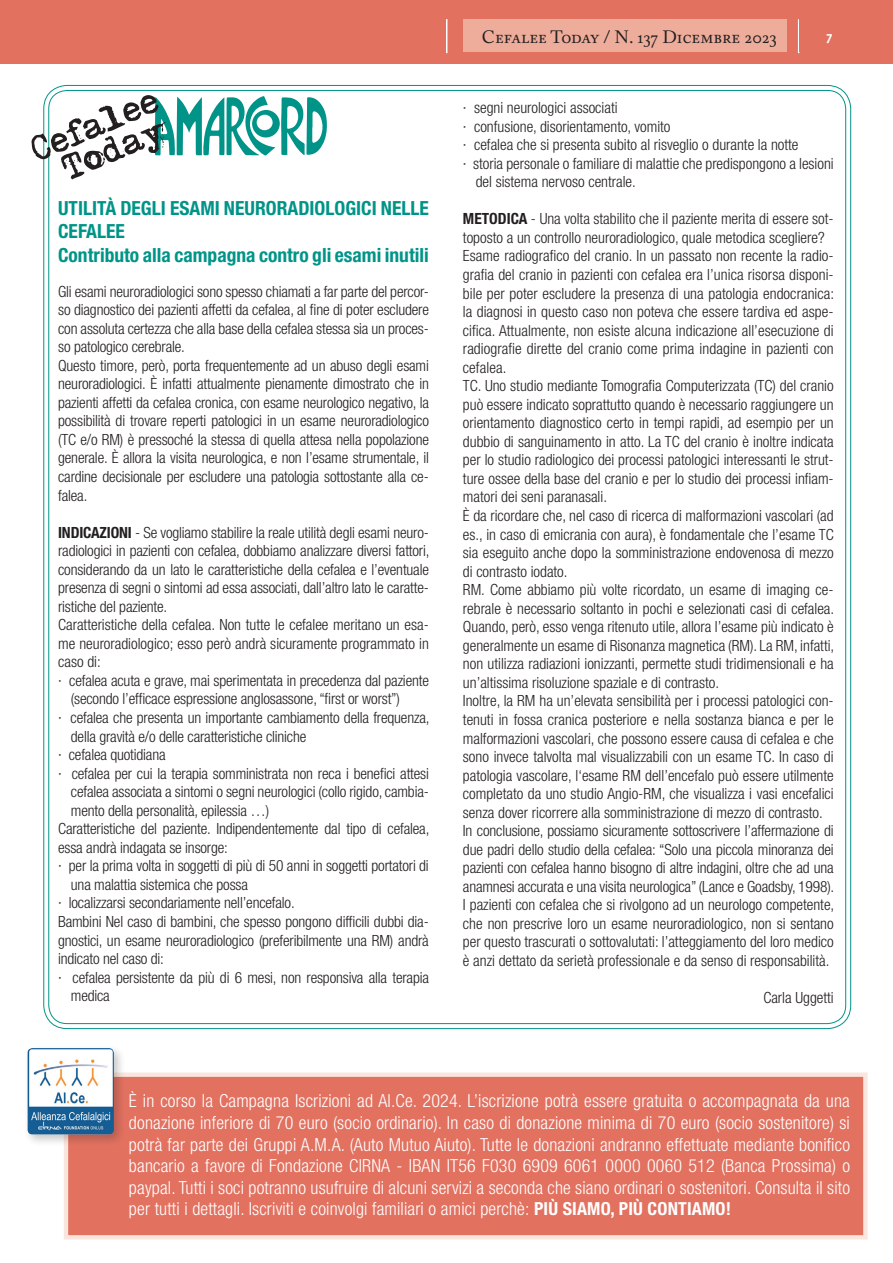
<style>
.page{position:relative;width:893px;height:1263px;background:#fff}
.page>*{position:absolute;margin:0;border:0;box-sizing:border-box;transform-origin:0 0}
.t1{font:700 condensed 19.5px/23.4px "Helvetica Neue LT Std";color:#009488}
.t2{font:300 condensed 18px/21.6px "Helvetica Neue LT Std";letter-spacing:.01em;color:#fff;text-align:justify}
.t3{font:18px "Mattioli 1885 Regular SC";color:#231f20}
.t4{font:300 condensed 15.45px/18.6px "Helvetica Neue LT Std";color:#231f20}
.t5{font:15px "Csuni 1885 Bold SC";color:#fff}
.s1{font-weight:700}
</style>
<div class="page">
<div style="left:0;top:0;width:893px;height:64px;background:#e27160"></div>
<hr style="left:446px;top:19px;width:1px;height:34px;background:#fff">
<hr style="left:798px;top:19px;width:1px;height:34px;background:#fff">
<div style="left:463px;top:20px;width:324px;height:32px;background:#eead9b"></div>
<svg style="left:31px;top:95px;width:296px;height:84px"></svg>
<div style="left:66px;top:1075px;width:799px;height:162px;background:#e27160"></div>
<div style="left:64px;top:1072px;width:803px;height:167px;border:4px solid #fae6de"></div>
<div style="left:23px;top:1044px;width:104px;height:103px;background:#231f20;opacity:.24"></div>
<img style="left:27px;top:1048px;width:87px;height:86px">
<p class="t1" style="left:58px;top:196px;width:372px">UTILITÀ DEGLI ESAMI NEURORADIOLOGICI NELLE<br>CEFALEE<br>Contributo alla campagna contro gli esami inutili</p>
<p class="t4" style="left:58px;top:282px;width:372px">Gli esami neuroradiologici sono spesso chiamati a far parte del percor&shy;so diagnostico dei pazienti affetti da cefalea, al fine di poter escludere con assoluta certezza che alla base della cefalea stessa sia un proces&shy;so patologico cerebrale.<br>Questo timore, però, porta frequentemente ad un abuso degli esami neuroradiologici. È infatti attualmente pienamente dimostrato che in pazienti affetti da cefalea cronica, con esame neurologico negativo, la possibilità di trovare reperti patologici in un esame neuroradiologico (TC e/o RM) è pressoché la stessa di quella attesa nella popolazione generale. È allora la visita neurologica, e non l’esame strumentale, il cardine decisionale per escludere una patologia sottostante alla ce&shy;falea.</p>
<p class="t4" style="left:58px;top:523px;width:372px"><span class="s1">INDICAZIONI</span> - Se vogliamo stabilire la reale utilità degli esami neuro-</p>
<p class="t4" style="left:58px;top:541px;width:373px">radiologici in pazienti con cefalea, dobbiamo analizzare diversi fattori,</p>
<p class="t4" style="left:58px;top:560px;width:372px">considerando da un lato le caratteristiche della cefalea e l’eventuale</p>
<p class="t4" style="left:58px;top:578px;width:372px">presenza di segni o sintomi ad essa associati, dall’altro lato le caratte-</p>
<p class="t4" style="left:58px;top:597px;width:111px">ristiche del paziente.</p>
<p class="t4" style="left:58px;top:615px;width:372px">Caratteristiche della cefalea. Non tutte le cefalee meritano un esa-</p>
<p class="t4" style="left:58px;top:634px;width:372px">me neuroradiologico; esso però andrà sicuramente programmato in</p>
<p class="t4" style="left:58px;top:652px;width:44px">caso di:</p>
<p class="t4" style="left:58px;top:671px;width:372px">· cefalea acuta e grave, mai sperimentata in precedenza dal paziente</p>
<p class="t4" style="left:71px;top:690px;width:331px">(secondo l’efficace espressione anglosassone, “first or worst”)</p>
<p class="t4" style="left:58px;top:708px;width:373px">· cefalea che presenta un importante cambiamento della frequenza,</p>
<p class="t4" style="left:71px;top:727px;width:237px">della gravità e/o delle caratteristiche cliniche</p>
<p class="t4" style="left:58px;top:745px;width:109px">· cefalea quotidiana</p>
<p class="t4" style="left:58px;top:764px;width:372px">· cefalea per cui la terapia somministrata non reca i benefici attesi</p>
<p class="t4" style="left:71px;top:782px;width:359px">cefalea associata a sintomi o segni neurologici (collo rigido, cambia-</p>
<p class="t4" style="left:71px;top:801px;width:200px">mento della personalità, epilessia …)</p>
<p class="t4" style="left:58px;top:819px;width:373px">Caratteristiche del paziente. Indipendentemente dal tipo di cefalea,</p>
<p class="t4" style="left:58px;top:838px;width:171px">essa andrà indagata se insorge:</p>
<p class="t4" style="left:58px;top:856px;width:372px">· per la prima volta in soggetti di più di 50 anni in soggetti portatori di</p>
<p class="t4" style="left:71px;top:875px;width:179px">una malattia sistemica che possa</p>
<p class="t4" style="left:58px;top:893px;width:238px">· localizzarsi secondariamente nell’encefalo.</p>
<p class="t4" style="left:58px;top:912px;width:372px">Bambini Nel caso di bambini, che spesso pongono difficili dubbi dia-</p>
<p class="t4" style="left:58px;top:931px;width:372px">gnostici, un esame neuroradiologico (preferibilmente una RM) andrà</p>
<p class="t4" style="left:58px;top:949px;width:107px">indicato nel caso di:</p>
<p class="t4" style="left:58px;top:968px;width:372px">· cefalea persistente da più di 6 mesi, non responsiva alla terapia</p>
<p class="t4" style="left:71px;top:986px;width:40px">medica</p>
<p class="t3" style="left:482px;top:26px;width:296px">Cefalee Today / N. 137 Dicembre 2023</p>
<p class="t5" style="left:826px;top:28px;width:9px">7</p>
<p class="t4" style="left:463px;top:98px;width:156px">· segni neurologici associati</p>
<p class="t4" style="left:463px;top:117px;width:209px">· confusione, disorientamento, vomito</p>
<p class="t4" style="left:463px;top:135px;width:337px">· cefalea che si presenta subito al risveglio o durante la notte</p>
<p class="t4" style="left:463px;top:154px;width:372px">· storia personale o familiare di malattie che predispongono a lesioni</p>
<p class="t4" style="left:476px;top:172px;width:162px">del sistema nervoso centrale.</p>
<p class="t4" style="left:463px;top:209px;width:373px"><span class="s1">METODICA</span> - Una volta stabilito che il paziente merita di essere sot&shy;toposto a un controllo neuroradiologico, quale metodica scegliere?<br>Esame radiografico del cranio. In un passato non recente la radio&shy;grafia del cranio in pazienti con cefalea era l’unica risorsa disponi&shy;bile per poter escludere la presenza di una patologia endocranica: la diagnosi in questo caso non poteva che essere tardiva ed aspe&shy;cifica. Attualmente, non esiste alcuna indicazione all’esecuzione di radiografie dirette del cranio come prima indagine in pazienti con cefalea.<br>TC. Uno studio mediante Tomografia Computerizzata (TC) del cranio può essere indicato soprattutto quando è necessario raggiungere un orientamento diagnostico certo in tempi rapidi, ad esempio per un dubbio di sanguinamento in atto. La TC del cranio è inoltre indicata per lo studio radiologico dei processi patologici interessanti le strut&shy;ture ossee della base del cranio e per lo studio dei processi infiam&shy;matori dei seni paranasali.<br>È da ricordare che, nel caso di ricerca di malformazioni vascolari (ad es., in caso di emicrania con aura), è fondamentale che l’esame TC sia eseguito anche dopo la somministrazione endovenosa di mezzo di contrasto iodato.<br>RM. Come abbiamo più volte ricordato, un esame di imaging ce&shy;rebrale è necessario soltanto in pochi e selezionati casi di cefalea.<br>Quando, però, esso venga ritenuto utile, allora l’esame più indicato è generalmente un esame di Risonanza magnetica (RM). La RM, infatti, non utilizza radiazioni ionizzanti, permette studi tridimensionali e ha un’altissima risoluzione spaziale e di contrasto.<br>Inoltre, la RM ha un’elevata sensibilità per i processi patologici con&shy;tenuti in fossa cranica posteriore e nella sostanza bianca e per le malformazioni vascolari, che possono essere causa di cefalea e che sono invece talvolta mal visualizzabili con un esame TC. In caso di patologia vascolare, l‘esame RM dell’encefalo può essere utilmente completato da uno studio Angio-RM, che visualizza i vasi encefalici senza dover ricorrere alla somministrazione di mezzo di contrasto.<br>In conclusione, possiamo sicuramente sottoscrivere l’affermazione di due padri dello studio della cefalea: “Solo una piccola minoranza dei pazienti con cefalea hanno bisogno di altre indagini, oltre che ad una anamnesi accurata e una visita neurologica” (Lance e Goadsby, 1998).<br>I pazienti con cefalea che si rivolgono ad un neurologo competente, che non prescrive loro un esame neuroradiologico, non si sentano per questo trascurati o sottovalutati: l’atteggiamento del loro medico è anzi dettato da serietà professionale e da senso di responsabilità.</p>
<p class="t4" style="left:763px;top:988px;width:72px">Carla Uggetti</p>
<p class="t2" style="left:129px;top:1090px;width:723px">È in corso la Campagna Iscrizioni ad Al.Ce. 2024. L’iscrizione potrà essere gratuita o accompagnata da una donazione inferiore di 70 euro (socio ordinario). In caso di donazione minima di 70 euro (socio sostenitore) si potrà far parte dei Gruppi A.M.A. (Auto Mutuo Aiuto). Tutte le donazioni andranno effettuate mediante bonifico bancario a favore di Fondazione CIRNA - IBAN IT56 F030 6909 6061 0000 0060 512 (Banca Prossima) o paypal. Tutti i soci potranno usufruire di alcuni servizi a seconda che siano ordinari o sostenitori. Consulta il sito per tutti i dettagli. Iscriviti e coinvolgi familiari o amici perchè: <span class="s1">PIÙ SIAMO, PIÙ CONTIAMO!</span></p>
</div>
